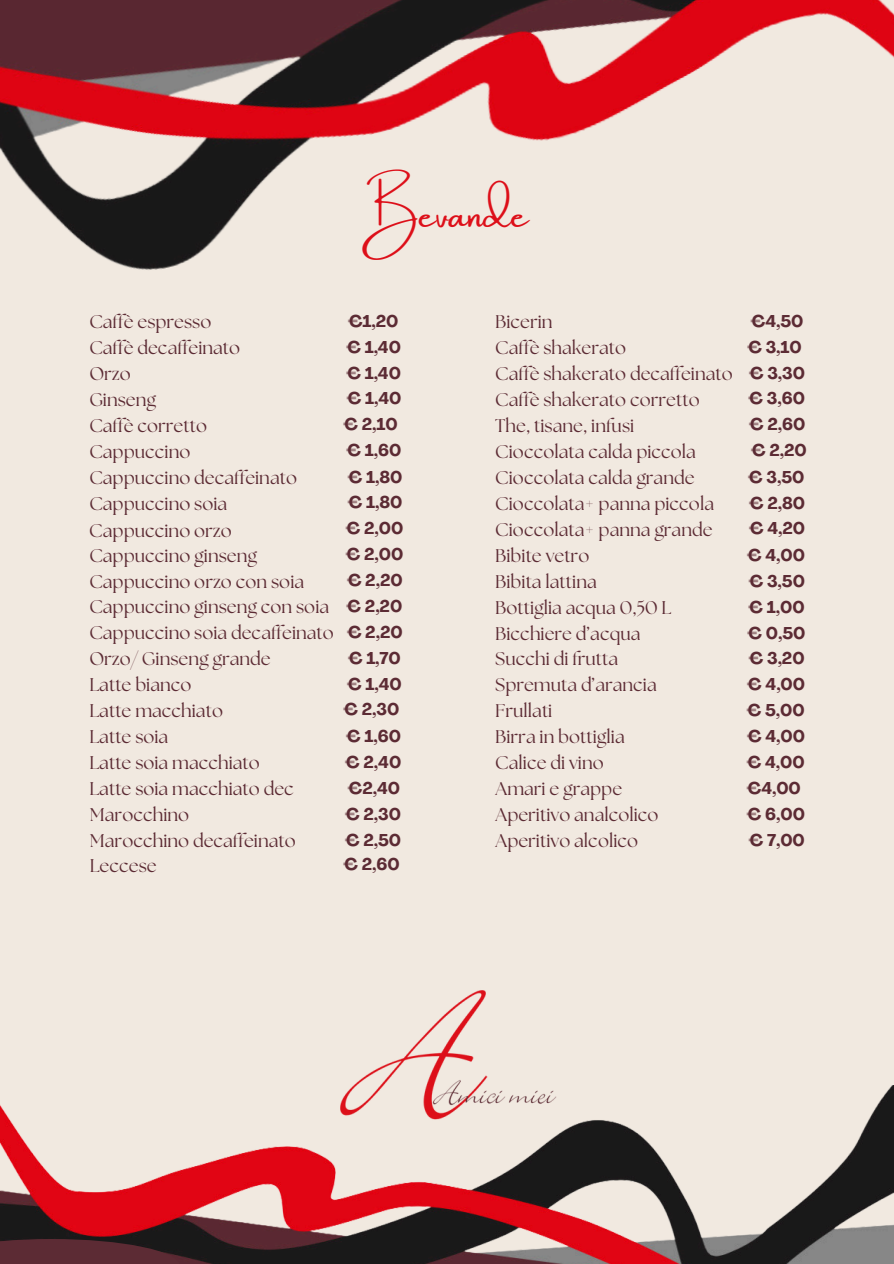
<style>
.page{position:relative;width:894px;height:1264px;background:#fff}
.page>*{position:absolute;margin:0;border:0;box-sizing:border-box;transform-origin:0 0}
.t1{font:36.9px "Amsterdam One";letter-spacing:-.01em;color:#dd0f19}
.t2{font:18.3px "The Seasons";color:#5c2b34}
.t3{font:700 16.8px "Agrandir";color:#5c2b34}
</style>
<div class="page">
<div style="left:0;top:0;width:893px;height:1263px;background:#f1e9e0"></div>
<img style="left:354px;top:990px;width:134px;height:95px">
<img style="left:0;top:1085px;width:893px;height:178px">
<svg style="left:0;top:1238px;width:180px;height:25px;background:#4e272e"></svg>
<img style="left:0;top:0;width:893px;height:270px">
<p class="t1" style="left:362px;top:194px;width:168px">Bevande</p>
<h1 class="t2" style="left:89px;top:313px;width:124px">Caffè espresso</h1>
<p class="t2" style="left:89px;top:339px;width:152px">Caffè decaffeinato</p>
<p class="t2" style="left:89px;top:365px;width:43px">Orzo</p>
<p class="t2" style="left:89px;top:391px;width:68px">Ginseng</p>
<h2 class="t2" style="left:89px;top:417px;width:119px">Caffè corretto</h2>
<h2 class="t2" style="left:89px;top:443px;width:103px">Cappuccino</h2>
<h2 class="t2" style="left:89px;top:469px;width:209px">Cappuccino decaffeinato</h2>
<p class="t2" style="left:89px;top:495px;width:139px">Cappuccino soia</p>
<h2 class="t2" style="left:89px;top:547px;width:169px">Cappuccino ginseng</h2>
<p class="t2" style="left:89px;top:573px;width:216px">Cappuccino orzo con soia</p>
<h2 class="t2" style="left:89px;top:599px;width:241px">Cappuccino ginseng con soia</h2>
<p class="t2" style="left:89px;top:625px;width:246px">Cappuccino soia decaffeinato</p>
<h2 class="t2" style="left:89px;top:650px;width:183px">Orzo/ Ginseng grande</h2>
<p class="t2" style="left:89px;top:676px;width:104px">Latte bianco</p>
<p class="t2" style="left:89px;top:702px;width:135px">Latte macchiato</p>
<h2 class="t2" style="left:89px;top:728px;width:80px">Latte soia</h2>
<h2 class="t2" style="left:89px;top:754px;width:172px">Latte soia macchiato</h2>
<p class="t2" style="left:89px;top:780px;width:206px">Latte soia macchiato dec</p>
<h2 class="t2" style="left:90px;top:806px;width:101px">Marocchino</h2>
<p class="t2" style="left:90px;top:832px;width:208px">Marocchino decaffeinato</p>
<p class="t2" style="left:89px;top:522px;width:144px">Cappuccino orzo</p>
<p class="t3" style="left:347px;top:315px;width:52px">€1,20</p>
<h2 class="t3" style="left:346px;top:341px;width:56px">€ 1,40</h2>
<p class="t3" style="left:346px;top:366px;width:56px">€ 1,40</p>
<h2 class="t3" style="left:346px;top:392px;width:56px">€ 1,40</h2>
<p class="t3" style="left:343px;top:418px;width:56px">€ 2,10</p>
<h2 class="t3" style="left:346px;top:443px;width:57px">€ 1,60</h2>
<p class="t3" style="left:347px;top:470px;width:56px">€ 1,80</p>
<h2 class="t3" style="left:347px;top:496px;width:56px">€ 1,80</h2>
<p class="t3" style="left:345px;top:547px;width:59px">€ 2,00</p>
<h2 class="t3" style="left:345px;top:521px;width:59px">€ 2,00</h2>
<p class="t3" style="left:346px;top:573px;width:58px">€ 2,20</p>
<h2 class="t3" style="left:346px;top:599px;width:58px">€ 2,20</h2>
<p class="t3" style="left:346px;top:625px;width:58px">€ 2,20</p>
<h2 class="t3" style="left:347px;top:651px;width:55px">€ 1,70</h2>
<p class="t3" style="left:347px;top:677px;width:56px">€ 1,40</p>
<h2 class="t3" style="left:343px;top:702px;width:58px">€ 2,30</h2>
<p class="t3" style="left:346px;top:729px;width:57px">€ 1,60</p>
<h2 class="t3" style="left:345px;top:755px;width:58px">€ 2,40</h2>
<p class="t3" style="left:347px;top:781px;width:54px">€2,40</p>
<h2 class="t3" style="left:345px;top:807px;width:58px">€ 2,30</h2>
<p class="t3" style="left:344px;top:833px;width:58px">€ 2,50</p>
<h2 class="t2" style="left:90px;top:857px;width:68px">Leccese</h2>
<p class="t3" style="left:343px;top:857px;width:58px">€ 2,60</p>
<h2 class="t2" style="left:495px;top:313px;width:59px">Bicerin</h2>
<p class="t2" style="left:495px;top:339px;width:132px">Caffè shakerato</p>
<h2 class="t2" style="left:495px;top:365px;width:239px">Caffè shakerato decaffeinato</h2>
<p class="t2" style="left:495px;top:391px;width:206px">Caffè shakerato corretto</p>
<h2 class="t2" style="left:495px;top:417px;width:140px">The, tisane, infusi</h2>
<p class="t2" style="left:495px;top:443px;width:202px">Cioccolata calda piccola</p>
<h2 class="t2" style="left:495px;top:469px;width:201px">Cioccolata calda grande</h2>
<p class="t2" style="left:495px;top:495px;width:220px">Cioccolata+ panna piccola</p>
<h2 class="t2" style="left:495px;top:521px;width:219px">Cioccolata+ panna grande</h2>
<p class="t2" style="left:495px;top:547px;width:96px">Bibite vetro</p>
<h2 class="t2" style="left:495px;top:573px;width:103px">Bibita lattina</h2>
<p class="t2" style="left:495px;top:599px;width:178px">Bottiglia acqua 0,50 L</p>
<h2 class="t2" style="left:495px;top:625px;width:147px">Bicchiere d’acqua</h2>
<p class="t2" style="left:495px;top:651px;width:124px">Succhi di frutta</p>
<h2 class="t2" style="left:495px;top:676px;width:163px">Spremuta d’arancia</h2>
<p class="t2" style="left:495px;top:702px;width:59px">Frullati</p>
<h2 class="t2" style="left:495px;top:728px;width:131px">Birra in bottiglia</h2>
<p class="t2" style="left:495px;top:754px;width:110px">Calice di vino</p>
<h2 class="t2" style="left:495px;top:780px;width:128px">Amari e grappe</h2>
<p class="t2" style="left:495px;top:806px;width:164px">Aperitivo analcolico</p>
<h2 class="t2" style="left:495px;top:832px;width:144px">Aperitivo alcolico</h2>
<h2 class="t3" style="left:750px;top:315px;width:54px">€4,50</h2>
<p class="t3" style="left:746px;top:341px;width:56px">€ 3,10</p>
<h2 class="t3" style="left:748px;top:366px;width:58px">€ 3,30</h2>
<p class="t3" style="left:748px;top:392px;width:58px">€ 3,60</p>
<h2 class="t3" style="left:748px;top:418px;width:58px">€ 2,60</h2>
<p class="t3" style="left:750px;top:443px;width:58px">€ 2,20</p>
<h2 class="t3" style="left:747px;top:470px;width:58px">€ 3,50</h2>
<p class="t3" style="left:748px;top:496px;width:58px">€ 2,80</p>
<h2 class="t3" style="left:746px;top:548px;width:60px">€ 4,00</h2>
<p class="t3" style="left:748px;top:521px;width:58px">€ 4,20</p>
<h2 class="t3" style="left:748px;top:574px;width:58px">€ 3,50</h2>
<p class="t3" style="left:748px;top:600px;width:58px">€ 1,00</p>
<h2 class="t3" style="left:747px;top:626px;width:60px">€ 0,50</h2>
<p class="t3" style="left:748px;top:652px;width:58px">€ 3,20</p>
<h2 class="t3" style="left:746px;top:677px;width:60px">€ 4,00</h2>
<p class="t3" style="left:746px;top:703px;width:60px">€ 5,00</p>
<h2 class="t3" style="left:746px;top:729px;width:60px">€ 4,00</h2>
<p class="t3" style="left:746px;top:755px;width:60px">€ 4,00</p>
<h2 class="t3" style="left:746px;top:781px;width:56px">€4,00</h2>
<p class="t3" style="left:746px;top:807px;width:60px">€ 6,00</p>
<h2 class="t3" style="left:748px;top:833px;width:58px">€ 7,00</h2>
</div>
